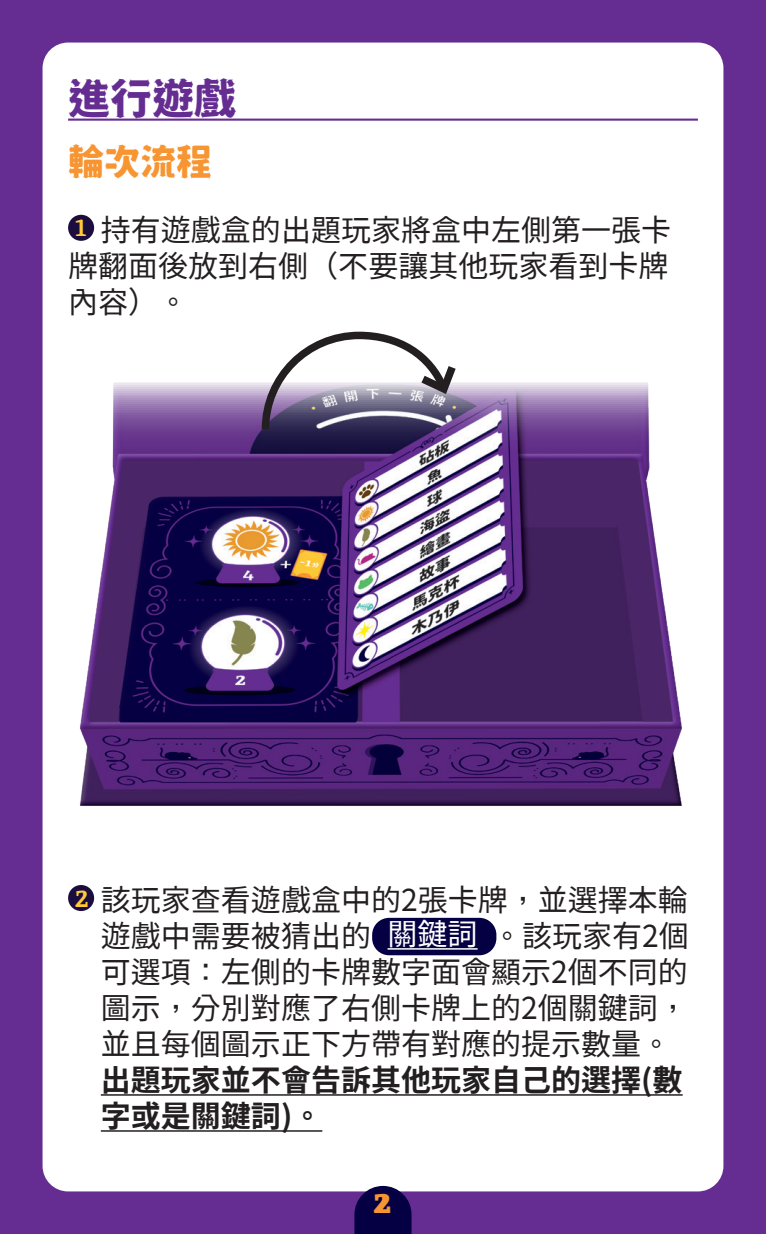
<style>
.page{position:relative;width:766px;height:1234px;background:#fff}
.page>*{position:absolute;margin:0;border:0;box-sizing:border-box;transform-origin:0 0}
.titre{font:900 42px "Swei Devil Sans CJ Ktc";color:#652d91}
.titre-2{font:800 39.6px "Grenze";color:#f79532}
.Style_de_paragraphe_2{font:900 36px "Swei Devil Sans CJ Ktc";color:#f79532}
.t1{font:35.1px "Grenze";color:#ffc938}
.t2{font:30px/36px "Taipei Sans TC Beta";color:#231f20}
.t3{font:30px "Taipei Sans TC Beta";color:#fff}
.s1{font-weight:700}
</style>
<div class="page">
<div style="left:0;top:0;width:765px;height:1233px;background:#652d91"></div>
<div style="left:43px;top:43px;width:680px;height:1148px;background:#fff;border-radius:26px"></div>
<hr style="left:68px;top:118px;width:629px;height:3px;background:#652d91">
<hr style="left:101px;top:1093px;width:581px;height:2px;background:#231f20">
<hr style="left:101px;top:1129px;width:221px;height:2px;background:#231f20">
<div style="left:68px;top:215px;width:26px;height:26px;background:#1b0d3e;border-radius:50%"></div>
<div style="left:68px;top:884px;width:26px;height:26px;background:#1b0d3e;border-radius:50%"></div>
<img style="left:42px;top:382px;width:682px;height:483px">
<svg style="left:258px;top:331px;width:203px;height:105px"></svg>
<svg style="left:354px;top:1185px;width:57px;height:48px;background:#211958"></svg>
<div style="left:372px;top:917px;width:124px;height:38px;background:#050043;border-radius:17px"></div>
<hr style="left:387px;top:947px;width:90px;height:2px;background:#fff">
<p class="titre" style="left:68px;top:75px;width:169px">進行遊戲</p>
<p class="Style_de_paragraphe_2" style="left:68px;top:141px;width:145px">輪次流程</p>
<p class="t2" style="left:68px;top:212px;width:604px;text-align:justify;text-indent:33px">持有遊戲盒的出題玩家將盒中左側第一張卡牌翻面後放到右側（不要讓其他玩家看到卡牌內容）。</p>
<p class="t1" style="left:74px;top:200px;width:15px">1</p>
<p class="t1" style="left:74px;top:870px;width:17px">2</p>
<p class="t2" style="left:101px;top:882px;width:588px">該玩家查看遊戲盒中的2張卡牌，並選擇本輪遊戲中需要被猜出的</p>
<p class="t3" style="left:387px;top:917px;width:91px">關鍵詞</p>
<p class="t2" style="left:101px;top:918px;width:589px;text-indent:391px">。該玩家有2個可選項：左側的卡牌數字面會顯示2個不同的圖示，分別對應了右側卡牌上的2個關鍵詞，並且每個圖示正下方帶有對應的提示數量。<span class="s1">出題玩家並不會告訴其他玩家自己的選擇(數字或是關鍵詞)。</span></p>
<p class="titre-2" style="left:373px;top:1169px;width:20px">2</p>
</div>
